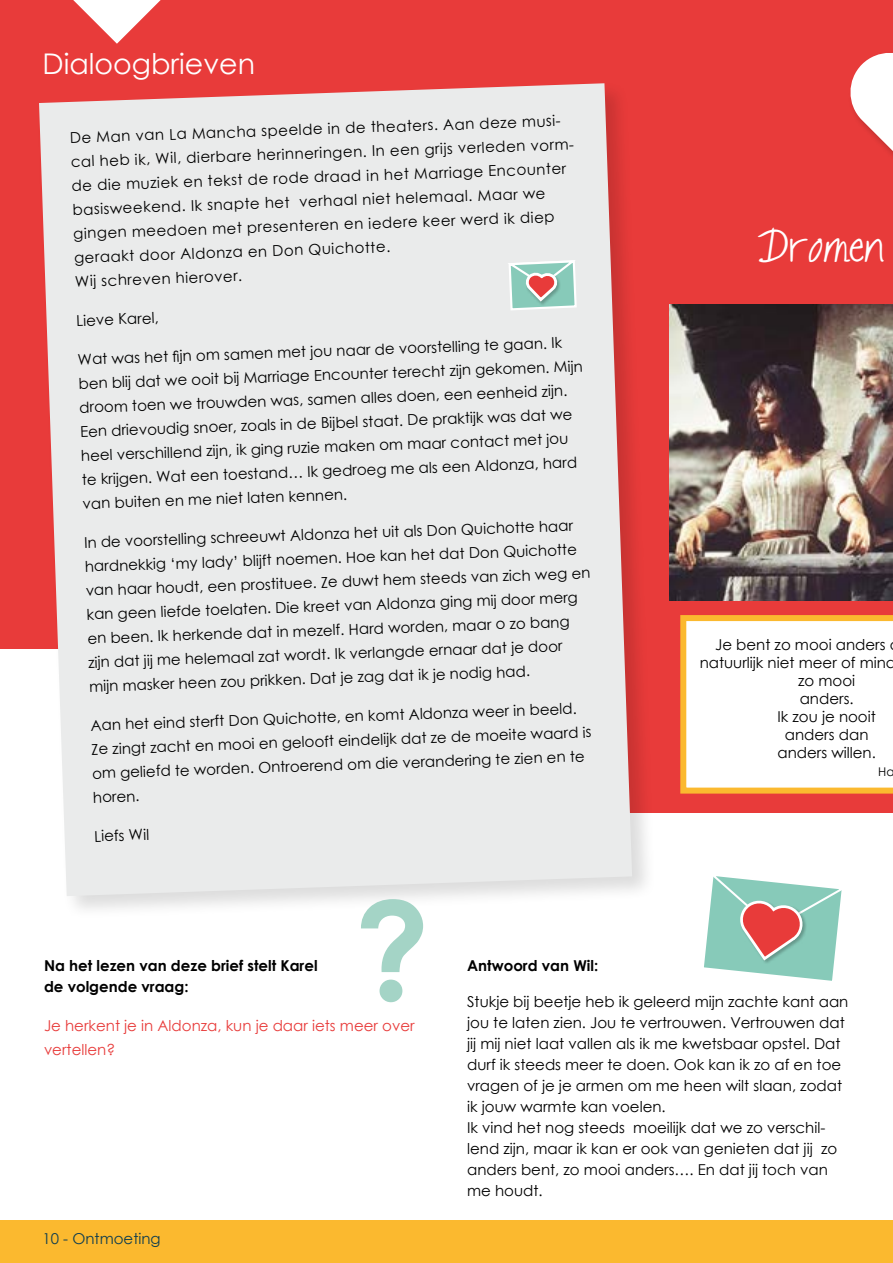
<style>
.page{position:relative;width:893px;height:1263px;background:#fff}
.page>*{position:absolute;margin:0;border:0;box-sizing:border-box;transform-origin:0 0}
.t1{font:700 135px "Century Gothic";color:#a4d4c6}
.t2{font:43.95px "Talkingtothe Moon";color:#fff}
.t3{font:28.5px "Century Gothic";color:#fff}
.t4{font:15px/24px "Century Gothic";color:#000}
.t5{font:700 15px/21px "Century Gothic";color:#000}
.t6{font:15px/24px "Century Gothic";color:#e83b3a}
.t7{font:15px "Century Gothic";color:#0e3d4f}
.t8{font:12px "Century Gothic";color:#000}
</style>
<div class="page">
<svg style="left:704px;top:876px;width:138px;height:105px"></svg>
<div style="left:0;top:0;width:893px;height:648px;background:#e83b3a"></div>
<div style="left:433px;top:0;width:460px;height:812px;background:#e83b3a"></div>
<div style="left:36px;top:81px;width:620px;height:840px;background:#000;opacity:.14"></div>
<div style="left:39px;top:83px;width:593px;height:813px;background:#eaebeb"></div>
<svg style="left:73px;top:0;width:88px;height:44px"></svg>
<svg style="left:507px;top:259px;width:72px;height:53px"></svg>
<img style="left:669px;top:304px;width:224px;height:296px">
<svg style="left:850px;top:53px;width:43px;height:102px"></svg>
<svg style="left:680px;top:615px;width:213px;height:179px"></svg>
<div style="left:0;top:1220px;width:893px;height:43px;background:#fbb92f"></div>
<h3 class="t3" style="left:43px;top:52px;width:214px">Dialoogbrieven</h3>
<p class="t4" style="left:70px;top:127px;width:511px;rotate:-2deg">De Man van La Mancha speelde in de theaters. Aan deze musi&shy;cal heb ik, Wil, dierbare herinneringen. In een grijs verleden vorm&shy;de die muziek en tekst de rode draad in het Marriage Encounter basisweekend. Ik snapte het verhaal niet helemaal. Maar we gingen meedoen met presenteren en iedere keer werd ik diep geraakt door Aldonza en Don Quichotte.<br>Wij schreven hierover.</p>
<p class="t4" style="left:76px;top:310px;width:84px;rotate:-2deg">Lieve Karel,</p>
<p class="t4" style="left:77px;top:347px;width:506px;rotate:-2deg">Wat was het fi jn om samen met jou naar de voorstelling te gaan. Ik ben blij dat we ooit bij Marriage Encounter terecht zijn gekomen. Mijn droom toen we trouwden was, samen alles doen, een eenheid zijn.<br>Een drievoudig snoer, zoals in de Bijbel staat. De praktijk was dat we heel verschillend zijn, ik ging ruzie maken om maar contact met jou te krijgen. Wat een toestand… Ik gedroeg me als een Aldonza, hard van buiten en me niet laten kennen.</p>
<p class="t4" style="left:84px;top:531px;width:506px;rotate:-2deg">In de voorstelling schreeuwt Aldonza het uit als Don Quichotte haar hardnekkig ‘my lady’ blijft noemen. Hoe kan het dat Don Quichotte van haar houdt, een prostituee. Ze duwt hem steeds van zich weg en kan geen liefde toelaten. Die kreet van Aldonza ging mij door merg en been. Ik herkende dat in mezelf. Hard worden, maar o zo bang zijn dat jij me helemaal zat wordt. Ik verlangde ernaar dat je door mijn masker heen zou prikken. Dat je zag dat ik je nodig had.</p>
<p class="t4" style="left:90px;top:714px;width:502px;rotate:-2deg">Aan het eind sterft Don Quichotte, en komt Aldonza weer in beeld.<br>Ze zingt zacht en mooi en gelooft eindelijk dat ze de moeite waard is om geliefd te worden. Ontroerend om die verandering te zien en te horen.</p>
<p class="t4" style="left:94px;top:825px;width:56px;rotate:-2deg">Liefs Wil</p>
<h2 class="t2" style="left:758px;top:226px;width:128px">Dromen</h2>
<p class="t4" style="left:715px;top:634px;width:172px">Je bent zo mooi anders</p>
<p class="t4" style="left:700px;top:652px;width:198px">natuurlijk niet meer of mind</p>
<p class="t4" style="left:798px;top:670px;width:59px">zo mooi</p>
<p class="t4" style="left:800px;top:688px;width:55px">anders.</p>
<p class="t4" style="left:777px;top:706px;width:100px">Ik zou je nooit</p>
<p class="t4" style="left:785px;top:724px;width:85px">anders dan</p>
<p class="t4" style="left:777px;top:742px;width:100px">anders willen.</p>
<p class="t8" style="left:878px;top:767px;width:18px">Ha</p>
<h1 class="t1" style="left:354px;top:899px;width:77px">?</h1>
<p class="t5" style="left:44px;top:956px;width:275px">Na het lezen van deze brief stelt Karel de volgende vraag:</p>
<p class="t6" style="left:44px;top:1014px;width:372px">Je herkent je in Aldonza, kun je daar iets meer over vertellen?</p>
<p class="t7" style="left:43px;top:1232px;width:120px">10 - Ontmoeting</p>
<p class="t5" style="left:467px;top:956px;width:133px">Antwoord van Wil:</p>
<p class="t4" style="left:467px;top:992px;width:383px;line-height:21px">Stukje bij beetje heb ik geleerd mijn zachte kant aan jou te laten zien. Jou te vertrouwen. Vertrouwen dat jij mij niet laat vallen als ik me kwetsbaar opstel. Dat durf ik steeds meer te doen. Ook kan ik zo af en toe vragen of je je armen om me heen wilt slaan, zodat ik jouw warmte kan voelen.<br>Ik vind het nog steeds moeilijk dat we zo verschil&shy;lend zijn, maar ik kan er ook van genieten dat jij zo anders bent, zo mooi anders…. En dat jij toch van me houdt.</p>
</div>
